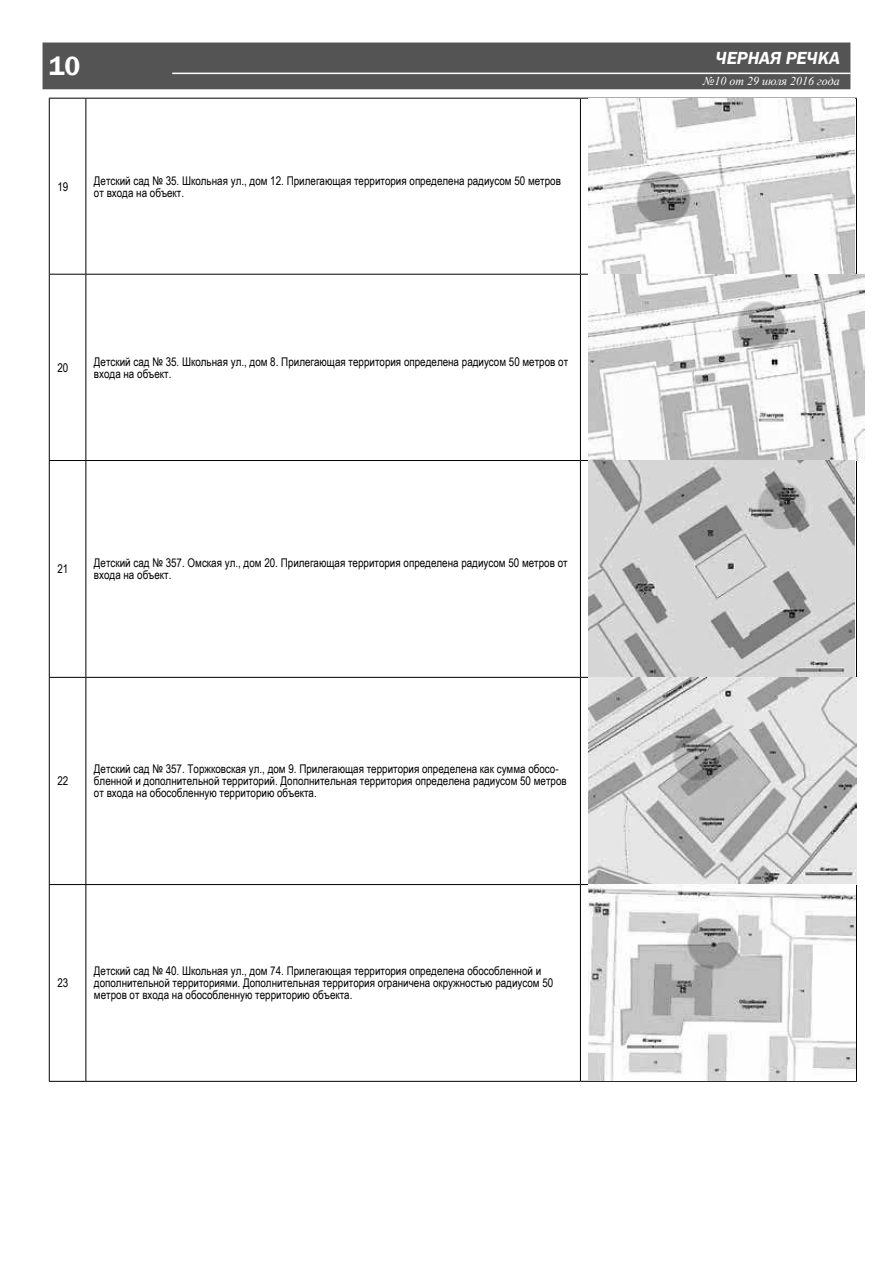
<style>
.page{position:relative;width:893px;height:1263px;background:#fff}
.page>*{position:absolute;margin:0;border:0;box-sizing:border-box;transform-origin:0 0}
.t1{font:600 27px "Franklin Gothic";color:#fff}
.t2{font:italic 600 18px "Franklin Gothic";color:#fff}
.t3{font:12px/12px "Arial Narrow";color:#000}
.t4{font:italic 12px "Times New Roman";color:#fff}
</style>
<div class="page">
<div style="left:43px;top:43px;width:807px;height:46px;background:#545454"></div>
<hr style="left:172px;top:73px;width:678px;height:1px;background:#fff">
<hr style="left:49px;top:98px;width:37px;height:1px;background:#000">
<hr style="left:49px;top:99px;width:1px;height:175px;background:#000">
<hr style="left:86px;top:98px;width:494px;height:1px;background:#000">
<hr style="left:85px;top:99px;width:1px;height:175px;background:#000">
<hr style="left:580px;top:98px;width:277px;height:1px;background:#000">
<hr style="left:580px;top:99px;width:1px;height:175px;background:#000">
<hr style="left:856px;top:99px;width:1px;height:175px;background:#000">
<hr style="left:49px;top:274px;width:37px;height:1px;background:#000">
<hr style="left:49px;top:275px;width:1px;height:185px;background:#000">
<hr style="left:86px;top:274px;width:494px;height:1px;background:#000">
<hr style="left:85px;top:275px;width:1px;height:185px;background:#000">
<hr style="left:580px;top:274px;width:277px;height:1px;background:#000">
<hr style="left:580px;top:275px;width:1px;height:185px;background:#000">
<hr style="left:49px;top:460px;width:37px;height:1px;background:#000">
<hr style="left:49px;top:461px;width:1px;height:216px;background:#000">
<hr style="left:86px;top:460px;width:494px;height:1px;background:#000">
<hr style="left:85px;top:461px;width:1px;height:216px;background:#000">
<hr style="left:580px;top:460px;width:277px;height:1px;background:#000">
<hr style="left:580px;top:461px;width:1px;height:216px;background:#000">
<hr style="left:856px;top:461px;width:1px;height:216px;background:#000">
<hr style="left:49px;top:677px;width:37px;height:1px;background:#000">
<hr style="left:49px;top:678px;width:1px;height:206px;background:#000">
<hr style="left:86px;top:677px;width:494px;height:1px;background:#000">
<hr style="left:85px;top:678px;width:1px;height:206px;background:#000">
<hr style="left:580px;top:677px;width:277px;height:1px;background:#000">
<hr style="left:580px;top:678px;width:1px;height:206px;background:#000">
<hr style="left:49px;top:884px;width:37px;height:1px;background:#000">
<hr style="left:49px;top:885px;width:1px;height:196px;background:#000">
<hr style="left:86px;top:884px;width:494px;height:1px;background:#000">
<hr style="left:85px;top:885px;width:1px;height:196px;background:#000">
<hr style="left:580px;top:884px;width:277px;height:1px;background:#000">
<hr style="left:580px;top:885px;width:1px;height:196px;background:#000">
<hr style="left:49px;top:1081px;width:37px;height:1px;background:#000">
<hr style="left:86px;top:1081px;width:494px;height:1px;background:#000">
<hr style="left:580px;top:1081px;width:277px;height:1px;background:#000">
<img style="left:588px;top:99px;width:266px;height:175px">
<img style="left:588px;top:275px;width:277px;height:185px">
<img style="left:588px;top:461px;width:266px;height:216px">
<img style="left:588px;top:678px;width:269px;height:403px">
<h1 class="t1" style="left:49px;top:49px;width:33px">10</h1>
<h2 class="t2" style="left:716px;top:47px;width:126px">ЧЕРНАЯ РЕЧКА</h2>
<p class="t4" style="left:703px;top:73px;width:138px">№10 от 29 июля 2016 года</p>
<p class="t3" style="left:57px;top:180px;width:12px">19</p>
<p class="t3" style="left:94px;top:174px;width:468px">Детский сад № 35. Школьная ул., дом 12. Прилегающая территория определена радиусом 50 метров от входа на объект.</p>
<p class="t3" style="left:57px;top:361px;width:12px">20</p>
<p class="t3" style="left:94px;top:355px;width:476px">Детский сад № 35. Школьная ул., дом 8. Прилегающая территория определена радиусом 50 метров от входа на объект.</p>
<p class="t3" style="left:57px;top:563px;width:12px">21</p>
<p class="t3" style="left:94px;top:557px;width:475px">Детский сад № 357. Омская ул., дом 20. Прилегающая территория определена радиусом 50 метров от входа на объект.</p>
<p class="t3" style="left:57px;top:775px;width:12px">22</p>
<p class="t3" style="left:94px;top:763px;width:474px">Детский сад № 357. Торжковская ул., дом 9. Прилегающая территория определена как сумма обосо&shy;бленной и дополнительной территорий. Дополнительная территория определена радиусом 50 метров от входа на обособленную территорию объекта.</p>
<p class="t3" style="left:57px;top:977px;width:12px">23</p>
<p class="t3" style="left:94px;top:965px;width:461px">Детский сад № 40. Школьная ул., дом 74. Прилегающая территория определена обособленной и дополнительной территориями. Дополнительная территория ограничена окружностью радиусом 50 метров от входа на обособленную территорию объекта.</p>
</div>
